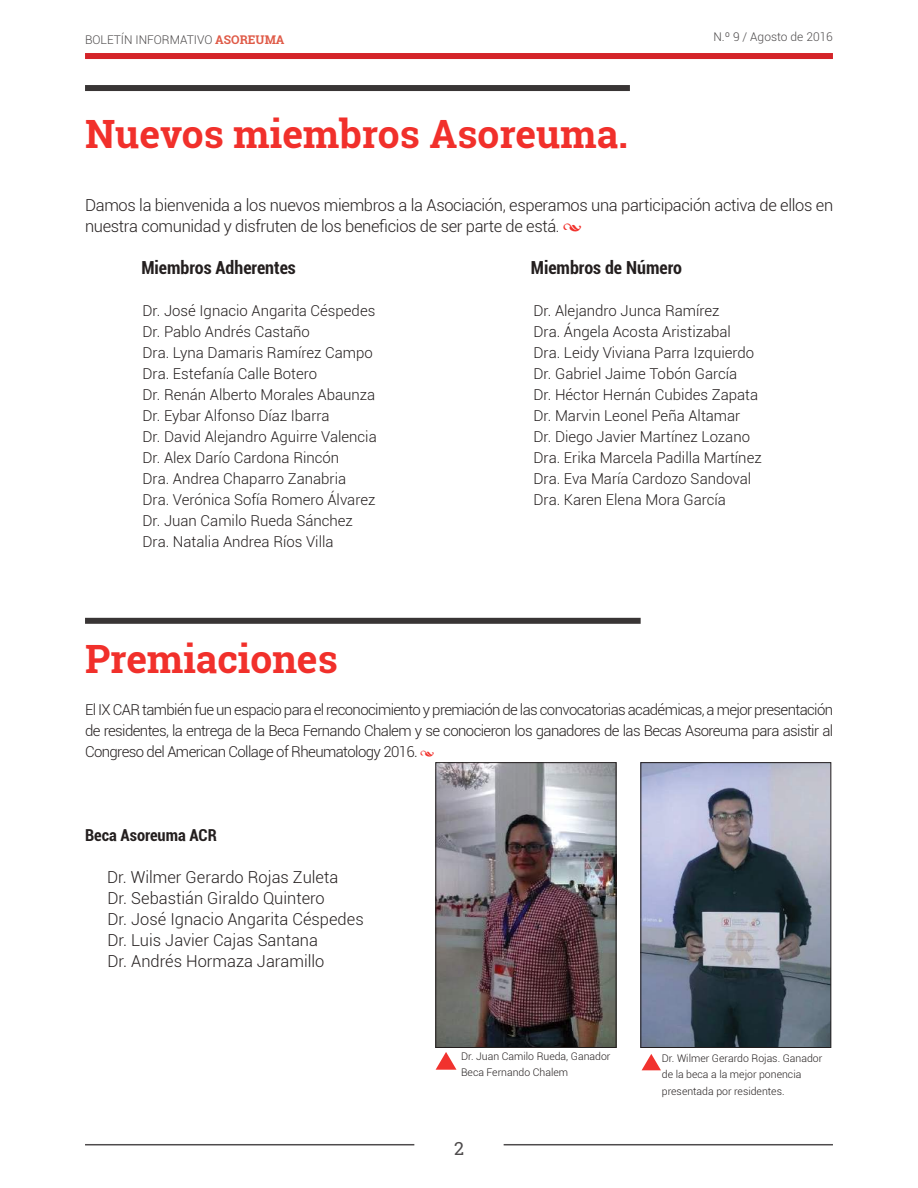
<style>
.page{position:relative;width:918px;height:1188px;background:#fff}
.page>*{position:absolute;margin:0;border:0;box-sizing:border-box;transform-origin:0 0}
.t1{font:700 39px "Roboto Slab";color:#f1302b}
.t2{font:700 condensed 18px "Roboto";color:#241f1f}
.t3{font:18px "Roboto Slab";color:#4e4b4c}
.t4{font:300 16.5px/21px "Roboto";letter-spacing:-.02em;color:#241f1f}
.t5{font:300 16.5px/21px "Roboto";color:#241f1f}
.t6{font:700 condensed 16.5px "Roboto";color:#241f1f}
.t7{font:300 15px/21px "Roboto";color:#241f1f}
.t8{font:300 12px "Roboto";color:#4e4b4c}
.t9{font:300 10.5px/16.5px "Roboto";color:#241f1f}
.s1{font-family:"Roboto Slab";font-weight:700;color:#df5a47}
.s2{font-size:15px}
.s3{font-family:"Minion Pro";font-weight:700;font-stretch:condensed;font-size:18px;color:#f1302b}
.s4{font-family:"Minion Pro";font-weight:700;font-stretch:condensed;font-size:13.5px;color:#f1302b}
</style>
<div class="page">
<hr style="left:85px;top:1144px;width:329px;height:1px;background:#4e4b4c">
<hr style="left:504px;top:1144px;width:329px;height:1px;background:#4e4b4c">
<div style="left:85px;top:53px;width:748px;height:6px;background:#d42429"></div>
<div style="left:85px;top:85px;width:545px;height:6px;background:#393535"></div>
<div style="left:85px;top:618px;width:556px;height:6px;background:#393535"></div>
<img style="left:643px;top:764px;width:186px;height:282px">
<div style="left:641px;top:762px;width:190px;height:286px;border:1px solid #241f1f"></div>
<img style="left:438px;top:764px;width:176px;height:282px">
<div style="left:436px;top:762px;width:180px;height:286px;border:1px solid #241f1f"></div>
<svg style="left:436px;top:1052px;width:21px;height:18px"></svg>
<svg style="left:642px;top:1054px;width:19px;height:16px"></svg>
<p class="t8" style="left:85px;top:32px;width:201px">BOLETÍN INFORMATIVO <span class="s1">ASOREUMA</span></p>
<p class="t8" style="left:713px;top:28px;width:121px">N.º 9 / Agosto de 2016</p>
<h1 class="t1" style="left:85px;top:107px;width:545px">Nuevos miembros Asoreuma.</h1>
<p class="t4" style="left:85px;top:194px;width:750px">Damos la bienvenida a los nuevos miembros a la Asociación, esperamos una participación activa de ellos en nuestra comunidad y disfruten de los beneficios de ser parte de está<span class="s2">.</span> <span class="s3">•</span></p>
<p class="t2" style="left:141px;top:255px;width:156px">Miembros Adherentes</p>
<p class="t7" style="left:142px;top:300px;width:236px">Dr. José Ignacio Angarita Céspedes<br>Dr. Pablo Andrés Castaño<br>Dra. Lyna Damaris Ramírez Campo<br>Dra. Estefanía Calle Botero<br>Dr. Renán Alberto Morales Abaunza<br>Dr. Eybar Alfonso Díaz Ibarra<br>Dr. David Alejandro Aguirre Valencia<br>Dr. Alex Darío Cardona Rincón<br>Dra. Andrea Chaparro Zanabria<br>Dra. Verónica Sofía Romero Álvarez<br>Dr. Juan Camilo Rueda Sánchez<br>Dra. Natalia Andrea Ríos Villa</p>
<p class="t2" style="left:531px;top:255px;width:153px">Miembros de Número</p>
<p class="t7" style="left:533px;top:300px;width:230px">Dr. Alejandro Junca Ramírez<br>Dra. Ángela Acosta Aristizabal<br>Dra. Leidy Viviana Parra Izquierdo<br>Dr. Gabriel Jaime Tobón García<br>Dr. Héctor Hernán Cubides Zapata<br>Dr. Marvin Leonel Peña Altamar<br>Dr. Diego Javier Martínez Lozano<br>Dra. Erika Marcela Padilla Martínez<br>Dra. Eva María Cardozo Sandoval<br>Dra. Karen Elena Mora García</p>
<h1 class="t1" style="left:85px;top:632px;width:254px">Premiaciones</h1>
<p class="t7" style="left:85px;top:699px;width:750px;text-align:justify">El IX CAR también fue un espacio para el reconocimiento y premiación de las convocatorias académicas, a mejor presentación de residentes, la entrega de la Beca Fernando Chalem y se conocieron los ganadores de las Becas Asoreuma para asistir al Congreso del American Collage of Rheumatology 2016. <span class="s4">•</span></p>
<p class="t6" style="left:85px;top:824px;width:133px">Beca Asoreuma ACR</p>
<p class="t5" style="left:107px;top:866px;width:258px">Dr. Wilmer Gerardo Rojas Zuleta<br>Dr. Sebastián Giraldo Quintero<br>Dr. José Ignacio Angarita Céspedes<br>Dr. Luis Javier Cajas Santana<br>Dr. Andrés Hormaza Jaramillo</p>
<p class="t9" style="left:461px;top:1047px;width:151px">Dr. Juan Camilo Rueda, Ganador<br>Beca Fernando Chalem</p>
<p class="t9" style="left:662px;top:1049px;width:162px">Dr. Wilmer Gerardo Rojas. Ganador de la beca a la mejor ponencia presentada por residentes.</p>
<p class="t3" style="left:454px;top:1136px;width:11px">2</p>
</div>
